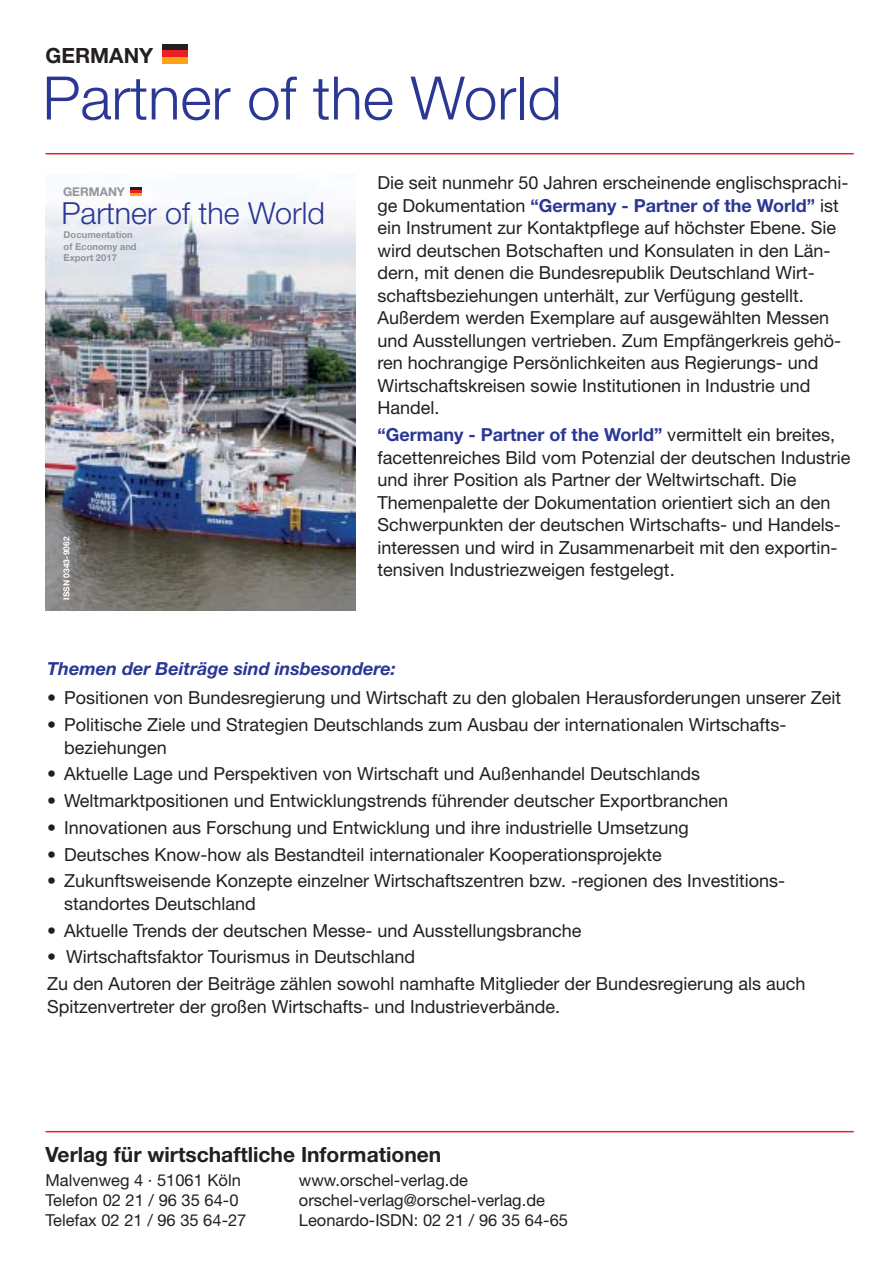
<style>
.page{position:relative;width:893px;height:1263px;background:#fff}
.page>*{position:absolute;margin:0;border:0;box-sizing:border-box;transform-origin:0 0}
.t1{font:300 60px "Helvetica Neue";color:#2a3795}
.t2{font:300 30.45px "Helvetica Neue";color:#2a3795}
.t3{font:700 21px "Helvetica Neue";color:#231f20}
.t4{font:18px/22.5px "Helvetica Neue";color:#231f20}
.t5{font:italic 700 18px "Helvetica Neue";color:#2a3795}
.t6{font:16.5px "Helvetica Neue";color:#231f20}
.t7{font:700 12.15px "Helvetica Neue";color:#939598}
.t8{font:700 9.45px/11.4px "Helvetica Neue";color:#939598}
.t9{font:700 8.4px "Helvetica Neue";color:#fff}
.s1{font-weight:700;color:#2a3795}
</style>
<div class="page">
<div style="left:162px;top:44px;width:25px;height:6px;background:#231f20"></div>
<div style="left:162px;top:50px;width:25px;height:7px;background:#ed1e25"></div>
<div style="left:162px;top:57px;width:25px;height:6px;background:#faa41a"></div>
<hr style="left:46px;top:153px;width:807px;height:1px;background:#ed1e25">
<img style="left:46px;top:187px;width:309px;height:424px">
<hr style="left:46px;top:1131px;width:807px;height:1px;background:#ed1e25">
<p class="t3" style="left:46px;top:48px;width:109px">GERMANY</p>
<h1 class="t1" style="left:43px;top:77px;width:520px">Partner of the World</h1>
<p class="t7" style="left:63px;top:187px;width:63px">GERMANY</p>
<p class="t8" style="left:64px;top:230px;width:75px">Documentation of Economy and<br>Export 2017</p>
<h2 class="t2" style="left:61px;top:203px;width:265px">Partner of the World</h2>
<p class="t9" style="left:64px;top:600px;width:64px;rotate:-90deg">ISSN 0343-9062</p>
<p class="t4" style="left:377px;top:173px;width:472px">Die seit nunmehr 50 Jahren erscheinende englischsprachi&shy;ge Dokumentation <span class="s1">“Germany - Partner of the World”</span> ist ein Instrument zur Kontaktpflege auf höchster Ebene. Sie wird deutschen Botschaften und Konsulaten in den Län&shy;dern, mit denen die Bundesrepublik Deutschland Wirt&shy;schaftsbeziehungen unterhält, zur Verfügung gestellt.<br>Außerdem werden Exemplare auf ausgewählten Messen und Ausstellungen vertrieben. Zum Empfängerkreis gehö&shy;ren hochrangige Persönlichkeiten aus Regierungs- und Wirtschaftskreisen sowie Institutionen in Industrie und Handel.</p>
<p class="t4" style="left:377px;top:425px;width:474px"><span class="s1">“Germany - Partner of the World”</span> vermittelt ein breites, facettenreiches Bild vom Potenzial der deutschen Industrie und ihrer Position als Partner der Weltwirtschaft. Die Themenpalette der Dokumentation orientiert sich an den Schwerpunkten der deutschen Wirtschafts- und Handels&shy;interessen und wird in Zusammenarbeit mit den exportin&shy;tensiven Industriezweigen festgelegt.</p>
<p class="t5" style="left:47px;top:663px;width:350px">Themen der Beiträge sind insbesondere:</p>
<p class="t4" style="left:47px;top:688px;width:795px">• Positionen von Bundesregierung und Wirtschaft zu den globalen Herausforderungen unserer Zeit</p>
<p class="t4" style="left:64px;top:715px;width:723px;text-indent:-17px">• Politische Ziele und Strategien Deutschlands zum Ausbau der internationalen Wirtschafts&shy;beziehungen</p>
<p class="t4" style="left:47px;top:764px;width:654px">• Aktuelle Lage und Perspektiven von Wirtschaft und Außenhandel Deutschlands</p>
<p class="t4" style="left:47px;top:791px;width:682px">• Weltmarktpositionen und Entwicklungstrends führender deutscher Exportbranchen</p>
<p class="t4" style="left:47px;top:818px;width:643px">• Innovationen aus Forschung und Entwicklung und ihre industrielle Umsetzung</p>
<p class="t4" style="left:47px;top:845px;width:616px">• Deutsches Know-how als Bestandteil internationaler Kooperationsprojekte</p>
<p class="t4" style="left:64px;top:871px;width:722px;text-indent:-17px">• Zukunftsweisende Konzepte einzelner Wirtschaftszentren bzw. -regionen des Investitions&shy;standortes Deutschland</p>
<p class="t4" style="left:47px;top:921px;width:536px">• Aktuelle Trends der deutschen Messe- und Ausstellungsbranche</p>
<p class="t4" style="left:47px;top:945px;width:759px;line-height:26.7px">• Wirtschaftsfaktor Tourismus in Deutschland<br>Zu den Autoren der Beiträge zählen sowohl namhafte Mitglieder der Bundesregierung als auch</p>
<p class="t4" style="left:47px;top:997px;width:514px">Spitzenvertreter der großen Wirtschafts- und Industrieverbände.</p>
<p class="t3" style="left:46px;top:1147px;width:397px">Verlag für wirtschaftliche Informationen</p>
<p class="t6" style="left:46px;top:1174px;width:197px">Malvenweg 4 · 51061 Köln</p>
<p class="t6" style="left:299px;top:1174px;width:171px">www.orschel-verlag.de</p>
<p class="t6" style="left:46px;top:1194px;width:194px">Telefon 02 21 / 96 35 64-0</p>
<p class="t6" style="left:299px;top:1194px;width:247px">orschel-verlag@orschel-verlag.de</p>
<p class="t6" style="left:46px;top:1214px;width:202px">Telefax 02 21 / 96 35 64-27</p>
<p class="t6" style="left:299px;top:1214px;width:270px">Leonardo-ISDN: 02 21 / 96 35 64-65</p>
</div>
